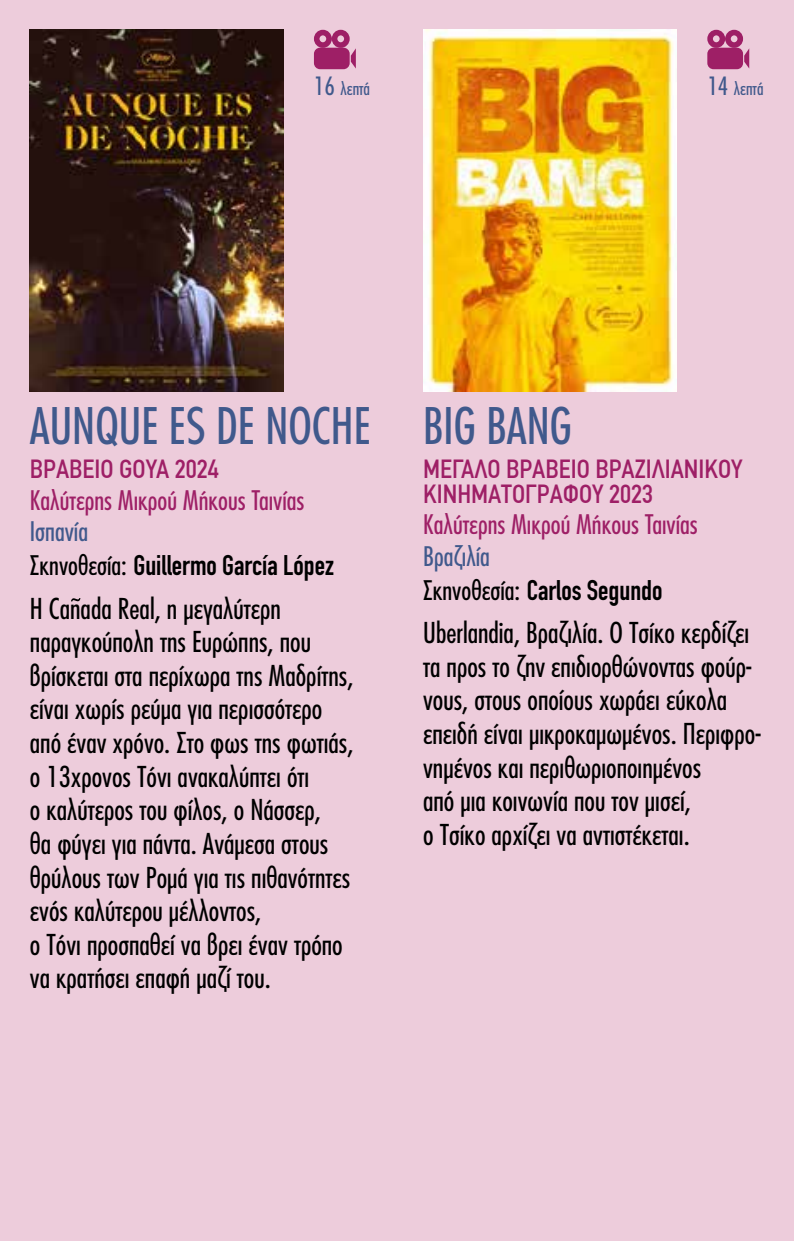
<style>
.page{position:relative;width:794px;height:1241px;background:#fff}
.page>*{position:absolute;margin:0;border:0;box-sizing:border-box;transform-origin:0 0}
.t1{font:500 49px "PF Futura Neu Cond";color:#40598c}
.t2{font:500 28px/33.6px "PF Futura Neu Cond";color:#000}
.t3{font:700 28px "DIN Condensed";color:#000}
.t4{font:500 condensed 26.25px/24.5px "PF Din Text";color:#9e1f66}
.t5{font:500 26.25px "PF Futura Neu Cond";color:#9e1f66}
.t6{font:500 26.25px "PF Futura Neu Cond";color:#40598c}
.t7{font:500 17.5px "PF Futura Neu Cond";color:#40598c}
.s1{font-size:24.5px}
.s2{font-family:"PF Futura Neu Cond";font-weight:500;font-size:26.25px}
</style>
<div class="page">
<div style="left:0;top:0;width:794px;height:1240px;background:#edccdb"></div>
<img style="left:423px;top:30px;width:253px;height:361px">
<img style="left:30px;top:30px;width:254px;height:361px">
<svg style="left:707px;top:29px;width:42px;height:40px"></svg>
<svg style="left:314px;top:29px;width:42px;height:40px"></svg>
<svg style="left:71px;top:598px;width:9px;height:3px"></svg>
<p class="t7" style="left:314px;top:78px;width:58px"><span class="s1">16</span> λεπτά</p>
<p class="t7" style="left:707px;top:78px;width:58px"><span class="s1">14</span> λεπτά</p>
<h1 class="t1" style="left:30px;top:395px;width:342px">AUNQUE ES DE NOCHE</h1>
<p class="t4" style="left:30px;top:457px;width:190px">ΒΡΑΒΕΊΟ GOYA 2024</p>
<p class="t5" style="left:30px;top:483px;width:276px">Καλύτερης Μικρού Μήκους Ταινίας</p>
<p class="t6" style="left:30px;top:515px;width:60px">Ισπανία</p>
<p class="t3" style="left:30px;top:546px;width:305px"><span class="s2">Σκηνοθεσία:</span> Guillermo García López</p>
<p class="t2" style="left:30px;top:590px;width:325px">Η Canada Real, η μεγαλύτερη παραγκούπολη της Ευρώπης, που βρίσκεται στα περίχωρα της Μαδρίτης, είναι χωρίς ρεύμα για περισσότερο από έναν χρόνο. Στο φως της φωτιάς, ο 13χρονος Τόνι ανακαλύπτει ότι<br>ο καλύτερος του φίλος, ο Νάσσερ,<br>θα φύγει για πάντα. Ανάμεσα στους θρύλους των Ρομά για τις πιθανότητες ενός καλύτερου μέλλοντος,<br>ο Τόνι προσπαθεί να βρει έναν τρόπο να κρατήσει επαφή μαζί του.</p>
<h1 class="t1" style="left:423px;top:395px;width:150px">BIG BANG</h1>
<p class="t4" style="left:423px;top:457px;width:321px">ΜΕΓΆΛΟ ΒΡΑΒΕΊΟ ΒΡΑΖΙΛΙΆΝΙΚΟΥ<br>ΚΙΝΗΜΑΤΟΓΡΆΦΟΥ 2023</p>
<p class="t5" style="left:423px;top:508px;width:276px">Καλύτερης Μικρού Μήκους Ταινίας</p>
<p class="t6" style="left:423px;top:539px;width:68px">Βραζιλία</p>
<p class="t3" style="left:423px;top:571px;width:241px"><span class="s2">Σκηνοθεσία:</span> Carlos Segundo</p>
<p class="t2" style="left:423px;top:615px;width:339px">Uberlandia, Βραζιλία. Ο Τσίκο κερδίζει τα προς το ζην επιδιορθώνοντας φούρ&shy;νους, στους οποίους χωράει εύκολα επειδή είναι μικροκαμωμένος. Περιφρο&shy;νημένος και περιθωριοποιημένος<br>από μια κοινωνία που τον μισεί,<br>ο Τσίκο αρχίζει να αντιστέκεται.</p>
</div>
